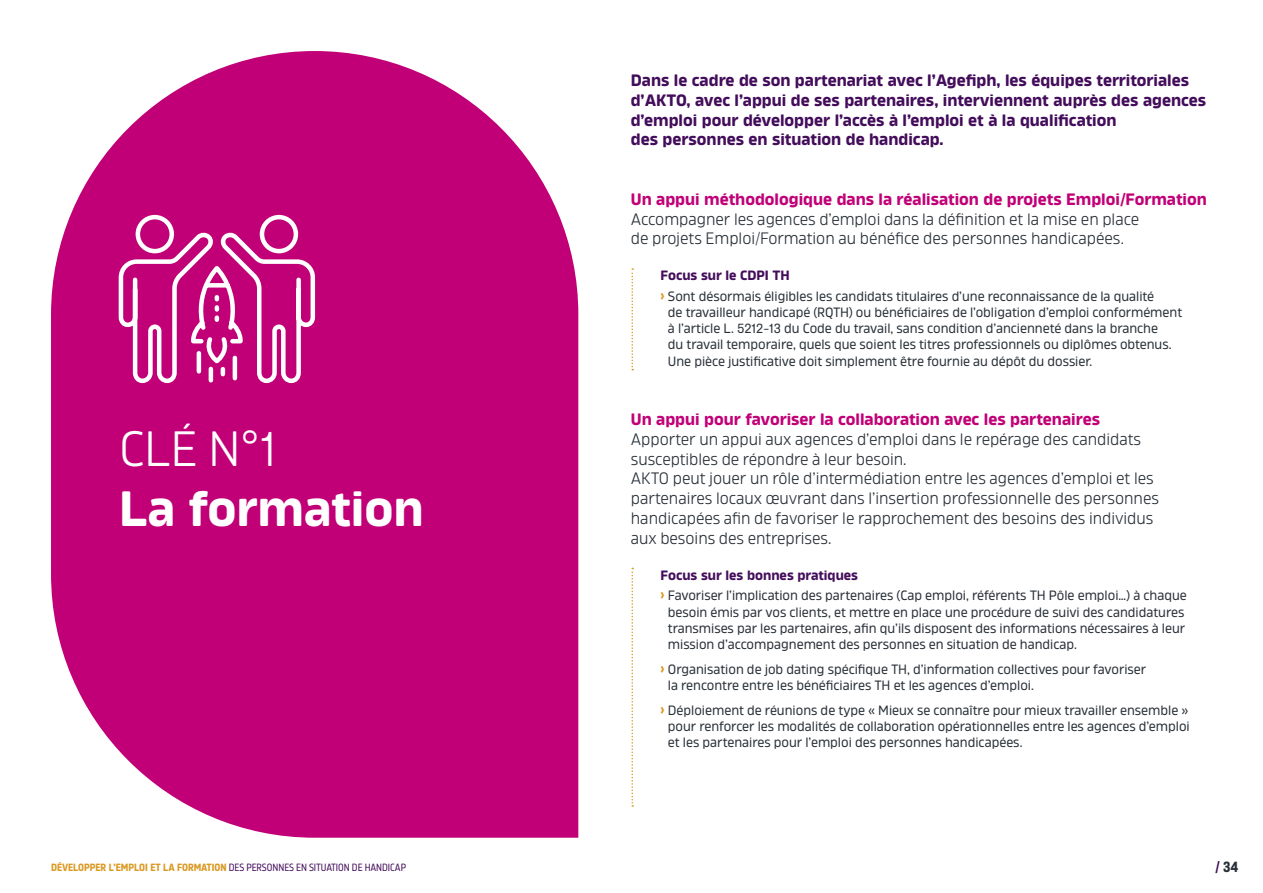
<style>
.page{position:relative;width:1263px;height:893px;background:#fff}
.page>*{position:absolute;margin:0;border:0;box-sizing:border-box;transform-origin:0 0}
.t1{font:700 49.5px "Amfibia";color:#fff}
.t2{font:49.5px "Amfibia";color:#fff}
.t3{font:16.5px/19.8px "Amfibia";color:#283037}
.t4{font:700 16.5px/19.8px "Amfibia";color:#430d5b}
.t5{font:700 16.5px "Amfibia";color:#c10077}
.t6{font:700 condensed 15px "Amfibia";color:#283037}
.t7{font:13.5px/16.2px "Amfibia";color:#283037}
.t8{font:condensed 10.5px "Amfibia";color:#430d5b}
.s1{font-weight:700;color:#da9a23}
.s2{font-weight:700;color:#430d5b}
.s3{font-weight:700;font-stretch:condensed;color:#da9a23}
.s4{color:#430d5b}
</style>
<div class="page">
<svg style="left:51px;top:51px;width:527px;height:787px;background:#c81e87"></svg>
<svg style="left:116px;top:213px;width:201px;height:172px"></svg>
<svg style="left:631px;top:268px;width:2px;height:102px"></svg>
<svg style="left:631px;top:568px;width:2px;height:239px"></svg>
<h1 class="t2" style="left:119px;top:420px;width:159px">CLÉ N°1</h1>
<h1 class="t1" style="left:119px;top:480px;width:306px">La formation</h1>
<p class="t8" style="left:51px;top:861px;width:357px"><span class="s1">DÉVELOPPER L’EMPLOI ET LA FORMATION</span> DES PERSONNES EN SITUATION DE HANDICAP</p>
<p class="t4" style="left:631px;top:70px;width:577px">Dans le cadre de son partenariat avec l’Agefiph, les équipes territoriales d’AKTO, avec l’appui de ses partenaires, interviennent auprès des agences d’emploi pour développer l’accès à l’emploi et à la qualification<br>des personnes en situation de handicap.</p>
<p class="t5" style="left:631px;top:189px;width:577px">Un appui méthodologique dans la réalisation de projets Emploi/Formation</p>
<p class="t3" style="left:631px;top:209px;width:510px">Accompagner les agences d’emploi dans la définition et la mise en place de projets Emploi/Formation au bénéfice des personnes handicapées.</p>
<p class="t7" style="left:661px;top:266px;width:495px;line-height:20.4px"><span class="s2">Focus sur le CDPI TH<br></span><span class="s3">›</span> Sont désormais éligibles les candidats titulaires d’une reconnaissance de la qualité</p>
<p class="t7" style="left:668px;top:304px;width:516px">de travailleur handicapé (RQTH) ou bénéficiaires de l’obligation d’emploi conformément à l’article L. 5212-13 du Code du travail, sans condition d’ancienneté dans la branche<br>du travail temporaire, quels que soient les titres professionnels ou diplômes obtenus.<br>Une pièce justificative doit simplement être fournie au dépôt du dossier.</p>
<p class="t5" style="left:631px;top:410px;width:471px">Un appui pour favoriser la collaboration avec les partenaires</p>
<p class="t3" style="left:631px;top:429px;width:529px">Apporter un appui aux agences d’emploi dans le repérage des candidats susceptibles de répondre à leur besoin.<br>AKTO peut jouer un rôle d’intermédiation entre les agences d’emploi et les partenaires locaux œuvrant dans l’insertion professionnelle des personnes handicapées afin de favoriser le rapprochement des besoins des individus aux besoins des entreprises.</p>
<p class="t7" style="left:661px;top:565px;width:528px;line-height:20.4px"><span class="s2">Focus sur les bonnes pratiques<br></span><span class="s3">›</span> Favoriser l’implication des partenaires (Cap emploi, référents TH Pôle emploi…) à chaque</p>
<p class="t7" style="left:668px;top:604px;width:519px;text-align:justify">besoin émis par vos clients, et mettre en place une procédure de suivi des candidatures transmises par les partenaires, afin qu’ils disposent des informations nécessaires à leur mission d’accompagnement des personnes en situation de handicap.</p>
<p class="t7" style="left:668px;top:661px;width:480px;text-indent:-7px"><span class="s3">›</span> Organisation de job dating spécifique TH, d’information collectives pour favoriser la rencontre entre les bénéficiaires TH et les agences d’emploi.</p>
<p class="t7" style="left:668px;top:702px;width:523px;text-align:justify;text-indent:-7px"><span class="s3">›</span> Déploiement de réunions de type « Mieux se connaître pour mieux travailler ensemble » pour renforcer les modalités de collaboration opérationnelles entre les agences d’emploi et les partenaires pour l’emploi des personnes handicapées.</p>
<p class="t6" style="left:1215px;top:856px;width:25px"><span class="s4">/</span> 34</p>
</div>
